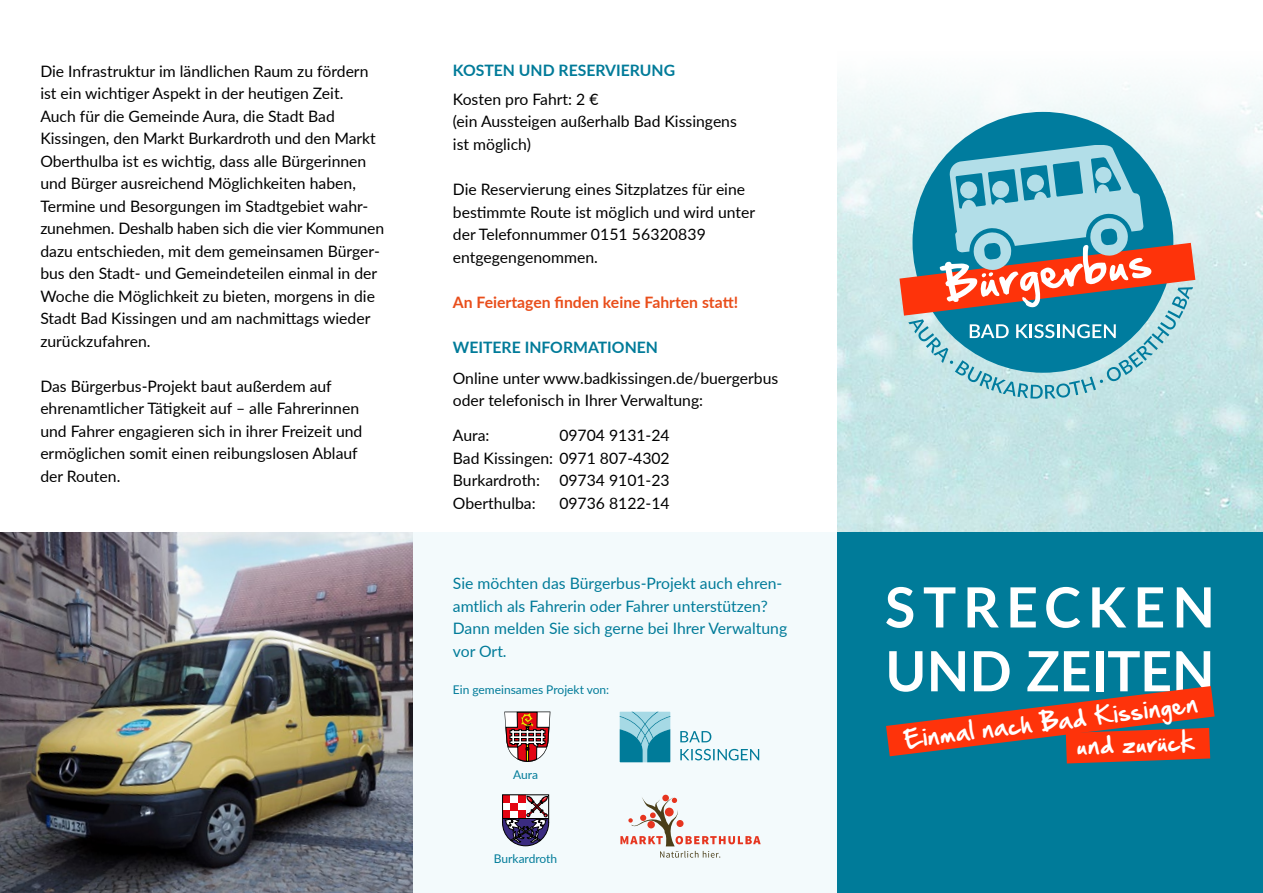
<style>
.page{position:relative;width:1263px;height:893px;background:#fff}
.page>*{position:absolute;margin:0;border:0;box-sizing:border-box;transform-origin:0 0}
.t1{font:700 55.5px/63.9px "Lato";letter-spacing:.055em;color:#fff}
.t2{font:21.6px "Hand Of Sean";color:#fff}
.t3{font:15.75px/22.5px "Lato";color:#000}
.t4{font:15.75px/22.5px "Lato";color:#007b99}
.t5{font:700 15.75px "Lato";color:#007b99}
.t6{font:700 15.75px "Lato";color:#e94e1b}
.t7{font:12px "Lato";color:#007b99}
</style>
<div class="page">
<div style="left:412px;top:533px;width:426px;height:360px;background:#f3fafc"></div>
<img style="left:838px;top:351px;width:425px;height:182px">
<div style="left:838px;top:50px;width:425px;height:301px;background:linear-gradient(to bottom,#fcfefe,#c2e3e4)"></div>
<svg style="left:680px;top:731px;width:79px;height:29px"></svg>
<svg style="left:620px;top:712px;width:50px;height:50px;background:#4ea7bc"></svg>
<svg style="left:504px;top:711px;width:46px;height:51px"></svg>
<svg style="left:502px;top:794px;width:47px;height:53px"></svg>
<div style="left:662px;top:795px;width:7px;height:6px;background:#e6351f;border-radius:50%"></div>
<svg style="left:620px;top:797px;width:141px;height:61px"></svg>
<div style="left:912px;top:112px;width:261px;height:261px;background:#007c9e;border-radius:50%"></div>
<svg style="left:899px;top:143px;width:296px;height:256px"></svg>
<img style="left:0;top:533px;width:412px;height:360px">
<div style="left:838px;top:533px;width:425px;height:360px;background:#007b99"></div>
<svg style="left:886px;top:686px;width:328px;height:77px"></svg>
<p class="t3" style="left:40px;top:59px;width:345px">Die Infrastruktur im ländlichen Raum zu fördern ist ein wichtiger Aspekt in der heutigen Zeit.<br>Auch für die Gemeinde Aura, die Stadt Bad Kissingen, den Markt Burkardroth und den Markt Oberthulba ist es wichtig, dass alle Bürgerinnen und Bürger ausreichend Möglichkeiten haben, Termine und Besorgungen im Stadtgebiet wahr&shy;zunehmen. Deshalb haben sich die vier Kommunen dazu entschieden, mit dem gemeinsamen Bürger&shy;bus den Stadt- und Gemeindeteilen einmal in der Woche die Möglichkeit zu bieten, morgens in die Stadt Bad Kissingen und am nachmittags wieder zurückzufahren.</p>
<p class="t3" style="left:40px;top:374px;width:324px">Das Bürgerbus-Projekt baut außerdem auf ehrenamtlicher Tätigkeit auf – alle Fahrerinnen und Fahrer engagieren sich in ihrer Freizeit und ermöglichen somit einen reibungslosen Ablauf der Routen.</p>
<p class="t5" style="left:453px;top:59px;width:224px">KOSTEN UND RESERVIERUNG</p>
<p class="t3" style="left:453px;top:87px;width:286px">Kosten pro Fahrt: 2 €<br>(ein Aussteigen außerhalb Bad Kissingens ist möglich)</p>
<p class="t3" style="left:453px;top:177px;width:304px">Die Reservierung eines Sitzplatzes für eine be-stimmte Route ist möglich und wird unter der Telefonnummer 0151 56320839 entgegengenommen.</p>
<p class="t6" style="left:453px;top:290px;width:287px">An Feiertagen finden keine Fahrten statt!</p>
<p class="t5" style="left:453px;top:335px;width:207px">WEITERE INFORMATIONEN</p>
<p class="t3" style="left:453px;top:366px;width:327px">Online unter www.badkissingen.de/buergerbus oder telefonisch in Ihrer Verwaltung:</p>
<p class="t3" style="left:453px;top:424px;width:38px">Aura:</p>
<p class="t3" style="left:453px;top:424px;width:218px;text-align:justify;text-indent:107px">09704 9131-24<br>Bad Kissingen: 0971 807-4302<br>Burkardroth: 09734 9101-23<br>Oberthulba:</p>
<p class="t3" style="left:559px;top:491px;width:112px">09736 8122-14</p>
<p class="t4" style="left:453px;top:571px;width:336px">Sie möchten das Bürgerbus-Projekt auch ehren&shy;amtlich als Fahrerin oder Fahrer unterstützen?<br>Dann melden Sie sich gerne bei Ihrer Verwaltung vor Ort.</p>
<p class="t7" style="left:453px;top:681px;width:158px">Ein gemeinsames Projekt von:</p>
<p class="t7" style="left:513px;top:766px;width:26px">Aura</p>
<p class="t7" style="left:494px;top:850px;width:65px">Burkardroth</p>
<h1 class="t1" style="left:885px;top:573px;width:332px">STRECKEN<br>UND ZEITEN</h1>
<h2 class="t2" style="left:902px;top:720px;width:297px;rotate:-7deg">Einmal nach Bad Kissingen</h2>
<h2 class="t2" style="left:1076px;top:726px;width:119px;rotate:-2deg">und zurück</h2>
</div>
